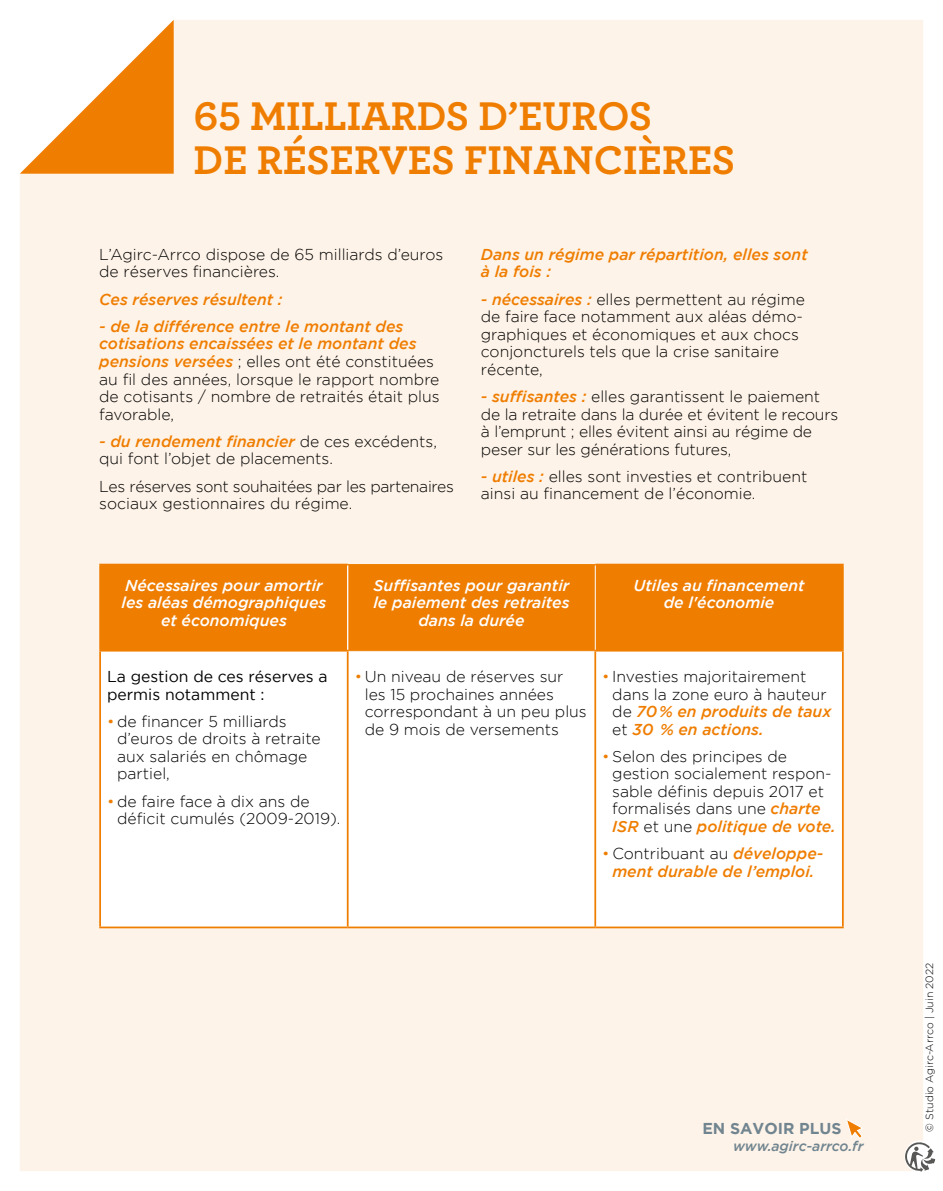
<style>
.page{position:relative;width:943px;height:1191px;background:#fff}
.page>*{position:absolute;margin:0;border:0;box-sizing:border-box;transform-origin:0 0}
.t1{font:700 42px/43.8px "Archer";color:#ef7d00}
.t2{font:300 15.75px/17.5px "Gotham";color:#000}
.t3{font:italic 500 15.75px/17.5px "Gotham";color:#fff;text-align:center}
.t4{font:italic 500 15.75px/17.5px "Gotham";color:#ef7d00}
.t5{font:300 15.75px/17.5px "Gotham";letter-spacing:-.02em;color:#000}
.t6{font:15.75px/17.5px "Gotham";color:#000}
.t7{font:700 15.75px "Gotham";color:#718590}
.t8{font:italic 500 14px "Gotham";color:#718590}
.t9{font:300 10.5px "Gotham";color:#000}
.s1{font-weight:500;font-style:italic;color:#ef7d00}
.s2{color:#ef7d00}
.s3{font-weight:300;font-style:normal}
.s4{font-weight:300;font-style:normal;color:#000}
</style>
<div class="page">
<div style="left:20px;top:20px;width:903px;height:1151px;background:#fef3e8"></div>
<svg style="left:20px;top:20px;width:154px;height:154px"></svg>
<svg style="left:844px;top:1117px;width:20px;height:22px"></svg>
<div style="left:101px;top:565px;width:741px;height:85px;background:#ef7d00"></div>
<svg style="left:101px;top:651px;width:741px;height:275px"></svg>
<hr style="left:99px;top:651px;width:2px;height:275px;background:#ef7d00">
<hr style="left:347px;top:651px;width:1px;height:275px;background:#ef7d00">
<hr style="left:594px;top:651px;width:2px;height:275px;background:#ef7d00">
<hr style="left:842px;top:651px;width:1px;height:275px;background:#ef7d00">
<hr style="left:99px;top:926px;width:249px;height:2px;background:#ef7d00">
<hr style="left:348px;top:926px;width:247px;height:2px;background:#ef7d00">
<hr style="left:595px;top:926px;width:248px;height:2px;background:#ef7d00">
<hr style="left:99px;top:564px;width:249px;height:1px;background:#ef7d00">
<hr style="left:99px;top:565px;width:2px;height:85px;background:#ef7d00">
<hr style="left:595px;top:564px;width:248px;height:1px;background:#ef7d00">
<hr style="left:842px;top:565px;width:1px;height:85px;background:#ef7d00">
<hr style="left:99px;top:650px;width:249px;height:1px;background:#ef7d00">
<hr style="left:594px;top:650px;width:249px;height:1px;background:#ef7d00">
<hr style="left:348px;top:564px;width:247px;height:1px;background:#ef7d00">
<hr style="left:348px;top:650px;width:246px;height:1px;background:#ef7d00">
<hr style="left:595px;top:565px;width:1px;height:85px;background:#fff">
<hr style="left:347px;top:565px;width:1px;height:85px;background:#fff">
<div style="left:904px;top:1140px;width:31px;height:32px;background:#fef8f2;border-radius:50%"></div>
<svg style="left:904px;top:1141px;width:31px;height:31px"></svg>
<h1 class="t1" style="left:193px;top:92px;width:543px">65 MILLIARDS D’EUROS<br>DE RÉSERVES FINANCIÈRES</h1>
<p class="t2" style="left:99px;top:245px;width:346px">L’Agirc-Arrco dispose de 65 milliards d’euros de réserves financières.</p>
<p class="t4" style="left:99px;top:290px;width:185px">Ces réserves résultent :</p>
<p class="t2" style="left:99px;top:317px;width:342px"><span class="s1">- de la différence entre le montant des cotisations encaissées et le montant des pensions versées</span> ; elles ont été constituées au fil des années, lorsque le rapport nombre de cotisants / nombre de retraités était plus favorable,</p>
<p class="t2" style="left:99px;top:432px;width:339px"><span class="s1">- du rendement financier</span> de ces excédents, qui font l’objet de placements.</p>
<p class="t5" style="left:99px;top:477px;width:356px">Les réserves sont souhaitées par les partenaires sociaux gestionnaires du régime.</p>
<p class="t4" style="left:481px;top:245px;width:328px">Dans un régime par répartition, elles sont à la fois :</p>
<p class="t2" style="left:481px;top:290px;width:325px"><span class="s1">- nécessaires :</span> elles permettent au régime de faire face notamment aux aléas démo&shy;graphiques et économiques et aux chocs conjoncturels tels que la crise sanitaire récente,</p>
<p class="t2" style="left:481px;top:387px;width:359px"><span class="s1">- suffisantes :</span> elles garantissent le paiement de la retraite dans la durée et évitent le recours à l’emprunt ; elles évitent ainsi au régime de peser sur les générations futures,</p>
<p class="t2" style="left:481px;top:467px;width:328px"><span class="s1">- utiles :</span> elles sont investies et contribuent ainsi au financement de l’économie.</p>
<p class="t3" style="left:121px;top:576px;width:206px">Nécessaires pour amortir les aléas démographiques et économiques</p>
<p class="t3" style="left:373px;top:576px;width:197px">Suffisantes pour garantir le paiement des retraites dans la durée</p>
<p class="t3" style="left:633px;top:576px;width:173px">Utiles au financement de l'économie</p>
<p class="t6" style="left:107px;top:667px;width:222px">La gestion de ces réserves a permis notamment :</p>
<p class="t2" style="left:117px;top:712px;width:205px;text-indent:-10px"><span class="s2">•</span> de financer 5 milliards d’euros de droits à retraite aux salariés en chômage partiel,</p>
<p class="t2" style="left:117px;top:792px;width:225px;text-indent:-10px"><span class="s2">•</span> de faire face à dix ans de déficit cumulés (2009-2019).</p>
<p class="t2" style="left:365px;top:667px;width:223px;text-indent:-10px"><span class="s2">•</span> Un niveau de réserves sur les 15 prochaines années correspondant à un peu plus de 9 mois de versements</p>
<p class="t2" style="left:612px;top:667px;width:220px;text-indent:-10px"><span class="s2">•</span> Investies majoritairement dans la zone euro à hauteur de <span class="s1">70% en produits de taux </span>et <span class="s1">30 % en actions.</span></p>
<p class="t2" style="left:612px;top:747px;width:225px;text-indent:-10px"><span class="s2">•</span> Selon des principes de gestion socialement respon&shy;sable définis depuis 2017 et formalisés dans une <span class="s1">charte<br>ISR</span> et une <span class="s1">politique de vote.</span></p>
<p class="t4" style="left:602px;top:845px;width:222px;text-align:center"><span class="s3">•</span> <span class="s4">Contribuant au</span> développe&shy;ment durable de l’emploi.</p>
<p class="t7" style="left:702px;top:1119px;width:141px">EN SAVOIR PLUS</p>
<p class="t8" style="left:733px;top:1138px;width:132px">www.agirc-arrco.fr</p>
<p class="t9" style="left:923px;top:1131px;width:170px;rotate:-90deg">© Studio Agirc-Arrco | Juin 2022</p>
</div>
